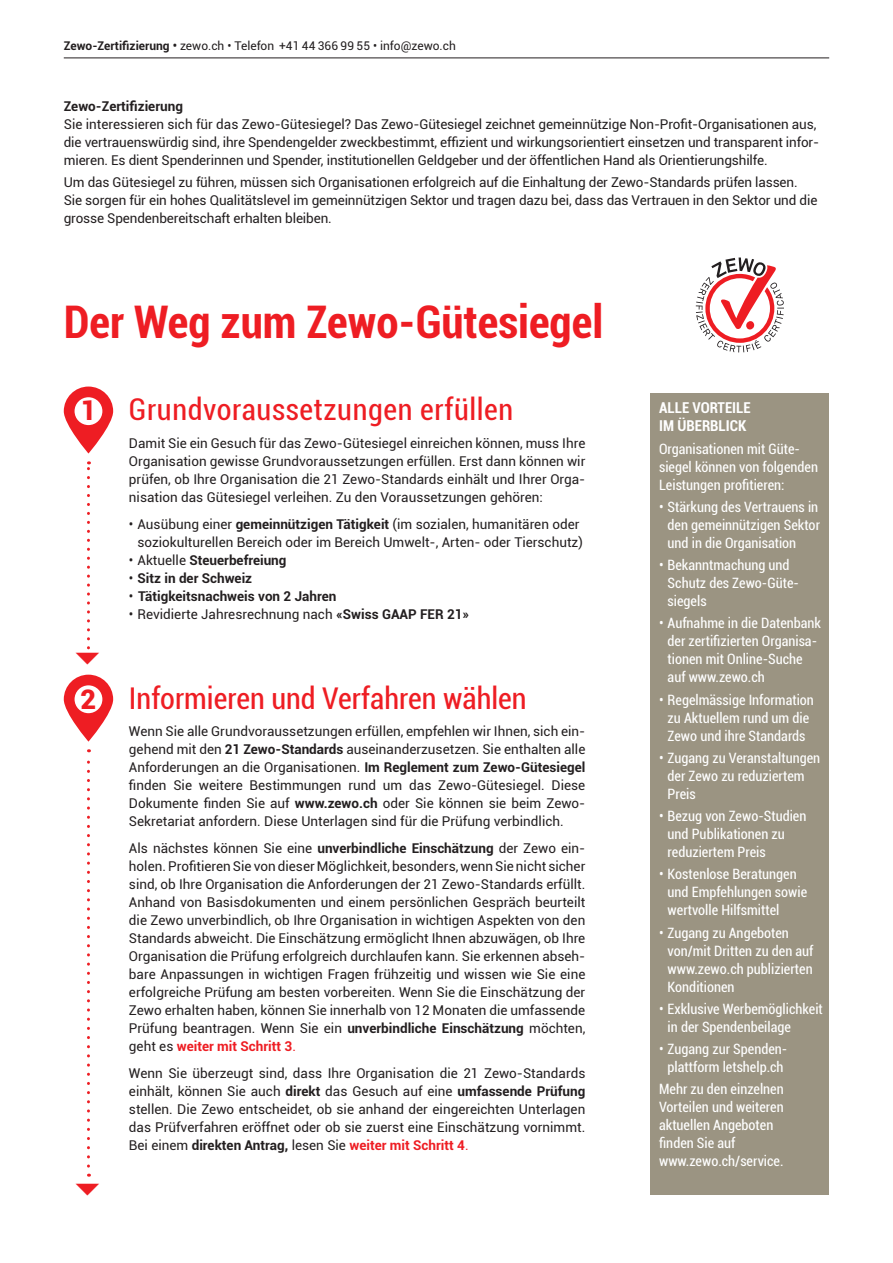
<style>
.page{position:relative;width:893px;height:1263px;background:#fff}
.page>*{position:absolute;margin:0;border:0;box-sizing:border-box;transform-origin:0 0}
.t1{font:700 condensed 45px "Roboto";color:#ee1d23}
.t2{font:condensed 30px "Roboto";letter-spacing:.015em;color:#ee1d23}
.t3{font:900 27px "Roboto";color:#ee1d23}
.t4{font:700 condensed 15px/18px "Roboto";color:#fff}
.t5{font:condensed 14.25px/18px "Roboto";color:#fff}
.t6{font:13.5px/18px "Roboto";color:#231f20;text-align:justify}
.t7{font:700 13.5px "Roboto";color:#231f20}
.t8{font:12px "Roboto";color:#231f20}
.s1{font-weight:700}
.s2{font-weight:400}
.s3{font-weight:700;color:#ee1d23}
.s4{color:#ee1d23}
</style>
<div class="page">
<hr style="left:64px;top:58px;width:765px;height:1px;background:#231f20">
<svg style="left:696px;top:257px;width:88px;height:95px"></svg>
<div style="left:651px;top:394px;width:178px;height:801px;background:#9b9482"></div>
<svg style="left:87px;top:749px;width:3px;height:417px"></svg>
<svg style="left:64px;top:387px;width:49px;height:66px;fill:#ee1d23"></svg>
<div style="left:75px;top:397px;width:27px;height:28px;background:#fff;border-radius:50%"></div>
<svg style="left:64px;top:675px;width:49px;height:67px;fill:#ee1d23"></svg>
<div style="left:75px;top:685px;width:27px;height:28px;background:#fff;border-radius:50%"></div>
<svg style="left:87px;top:461px;width:4px;height:198px"></svg>
<p class="t8" style="left:64px;top:38px;width:394px"><span class="s1">Zewo-Zertifizierung •</span> zewo.ch • Telefon +41 44 366 99 55 • info@zewo.ch</p>
<p class="t7" style="left:64px;top:97px;width:121px">Zewo-Zertifizierung</p>
<p class="t6" style="left:64px;top:115px;width:757px;text-align:left">Sie interessieren sich für das Zewo-Gütesiegel? Das Zewo-Gütesiegel zeichnet gemeinnützige Non-Profit-Organisationen aus, die vertrauenswürdig sind, ihre Spendengelder zweckbestimmt, effizient und wirkungsorientiert einsetzen und transparent infor&shy;mieren. Es dient Spenderinnen und Spender, institutionellen Geldgeber und der öffentlichen Hand als Orientierungshilfe.</p>
<p class="t6" style="left:64px;top:173px;width:755px;text-align:left">Um das Gütesiegel zu führen, müssen sich Organisationen erfolgreich auf die Einhaltung der Zewo-Standards prüfen lassen.<br>Sie sorgen für ein hohes Qualitätslevel im gemeinnützigen Sektor und tragen dazu bei, dass das Vertrauen in den Sektor und die grosse Spendenbereitschaft erhalten bleiben.</p>
<h1 class="t1" style="left:64px;top:290px;width:541px">Der Weg zum Zewo-Gütesiegel</h1>
<h3 class="t3" style="left:81px;top:392px;width:17px">1</h3>
<h3 class="t3" style="left:81px;top:680px;width:17px">2</h3>
<h2 class="t2" style="left:129px;top:389px;width:386px">Grundvoraussetzungen erfüllen</h2>
<p class="t6" style="left:129px;top:433px;width:458px">Damit Sie ein Gesuch für das Zewo-Gütesiegel einreichen können, muss Ihre Organisation gewisse Grundvoraussetzungen erfüllen. Erst dann können wir prüfen, ob Ihre Organisation die 21 Zewo-Standards einhält und Ihrer Orga&shy;nisation das Gütesiegel verleihen. Zu den Voraussetzungen gehören:</p>
<p class="t6" style="left:129px;top:514px;width:455px;text-align:right">• Ausübung einer <span class="s1">gemeinnützigen Tätigkeit</span> (im sozialen, humanitären oder soziokulturellen Bereich oder im Bereich Umwelt-, Arten- oder Tierschutz)</p>
<p class="t7" style="left:129px;top:550px;width:159px"><span class="s2">• Aktuelle</span> Steuerbefreiung</p>
<p class="t7" style="left:129px;top:568px;width:125px"><span class="s2">•</span> Sitz in der Schweiz</p>
<p class="t7" style="left:129px;top:586px;width:209px"><span class="s2">•</span> Tätigkeitsnachweis von 2 Jahren</p>
<p class="t6" style="left:129px;top:604px;width:342px">• Revidierte Jahresrechnung nach <span class="s1">«Swiss GAAP FER 21»</span></p>
<h2 class="t2" style="left:129px;top:677px;width:399px">Informieren und Verfahren wählen</h2>
<p class="t6" style="left:129px;top:721px;width:458px">Wenn Sie alle Grundvoraussetzungen erfüllen, empfehlen wir Ihnen, sich ein&shy;gehend mit den <span class="s1">21 Zewo-Standards</span> auseinanderzusetzen. Sie enthalten alle Anforderungen an die Organisationen. <span class="s1">Im Reglement zum Zewo-Gütesiegel </span>finden Sie weitere Bestimmungen rund um das Zewo-Gütesiegel. Diese Dokumente finden Sie auf <span class="s1">www.zewo.ch</span> oder Sie können sie beim Zewo-Sekretariat anfordern. Diese Unterlagen sind für die Prüfung verbindlich.</p>
<p class="t6" style="left:129px;top:838px;width:458px;text-align:left">Als nächstes können Sie eine <span class="s1">unverbindliche Einschätzung</span> der Zewo ein&shy;holen. Profitieren Sie von dieser Möglichkeit, besonders, wenn Sie nicht sicher sind, ob Ihre Organisation die Anforderungen der 21 Zewo-Standards erfüllt.<br>Anhand von Basisdokumenten und einem persönlichen Gespräch beurteilt die Zewo unverbindlich, ob Ihre Organisation in wichtigen Aspekten von den Standards abweicht. Die Einschätzung ermöglicht Ihnen abzuwägen, ob Ihre Organisation die Prüfung erfolgreich durchlaufen kann. Sie erkennen abseh&shy;bare Anpassungen in wichtigen Fragen frühzeitig und wissen wie Sie eine erfolgreiche Prüfung am besten vorbereiten. Wenn Sie die Einschätzung der Zewo erhalten haben, können Sie innerhalb von 12 Monaten die umfassende Prüfung beantragen. Wenn Sie ein <span class="s1">unverbindliche Einschätzung</span> möchten, geht es <span class="s3">weiter mit Schritt 3</span><span class="s4">.</span></p>
<p class="t6" style="left:129px;top:1063px;width:458px">Wenn Sie überzeugt sind, dass Ihre Organisation die 21 Zewo-Standards einhält, können Sie auch <span class="s1">direkt</span> das Gesuch auf eine <span class="s1">umfassende Prüfung </span>stellen. Die Zewo entscheidet, ob sie anhand der eingereichten Unterlagen das Prüfverfahren eröffnet oder ob sie zuerst eine Einschätzung vornimmt.<br>Bei einem <span class="s1">direkten Antrag,</span> lesen Sie <span class="s3">weiter mit Schritt 4</span><span class="s4">.</span></p>
<p class="t4" style="left:659px;top:398px;width:93px">ALLE VORTEILE<br>IM ÜBERBLICK</p>
<p class="t5" style="left:659px;top:439px;width:160px">Organisationen mit Güte&shy;siegel können von folgenden<br>Leistungen profitieren:</p>
<p class="t5" style="left:668px;top:497px;width:154px;text-indent:-9px">• Stärkung des Vertrauens in den gemeinnützigen Sektor und in die Organisation</p>
<p class="t5" style="left:668px;top:555px;width:133px;text-indent:-9px">• Bekanntmachung und<br>Schutz des Zewo-Güte&shy;siegels</p>
<p class="t5" style="left:668px;top:614px;width:155px;text-indent:-9px">• Aufnahme in die Datenbank der zertifizierten Organisa&shy;tionen mit Online-Suche auf www.zewo.ch</p>
<p class="t5" style="left:659px;top:690px;width:156px;text-align:center">• Regelmässige Information zu Aktuellem rund um die<br>Zewo und ihre Standards</p>
<p class="t5" style="left:668px;top:748px;width:154px;text-indent:-9px">• Zugang zu Veranstaltungen der Zewo zu reduziertem<br>Preis</p>
<p class="t5" style="left:668px;top:806px;width:140px;text-indent:-9px">• Bezug von Zewo--Studien und Publikationen zu reduziertem Preis</p>
<p class="t5" style="left:668px;top:865px;width:141px;text-indent:-9px">• Kostenlose Beratungen und Empfehlungen sowie wertvolle Hilfsmittel</p>
<p class="t5" style="left:668px;top:923px;width:147px;text-indent:-9px">• Zugang zu Angeboten von/mit Dritten zu den auf www.zewo.ch publizierten<br>Konditionen</p>
<p class="t5" style="left:668px;top:999px;width:157px;text-indent:-9px">• Exklusive Werbemöglichkeit in der Spendenbeilage</p>
<p class="t5" style="left:659px;top:1040px;width:130px;text-align:center">• Zugang zur Spenden&shy;plattform letshelp.ch</p>
<p class="t5" style="left:659px;top:1080px;width:126px">Mehr zu den einzelnen<br>Vorteilen und weiteren aktuellen Angeboten finden Sie auf www.zewo.ch/service.</p>
</div>
